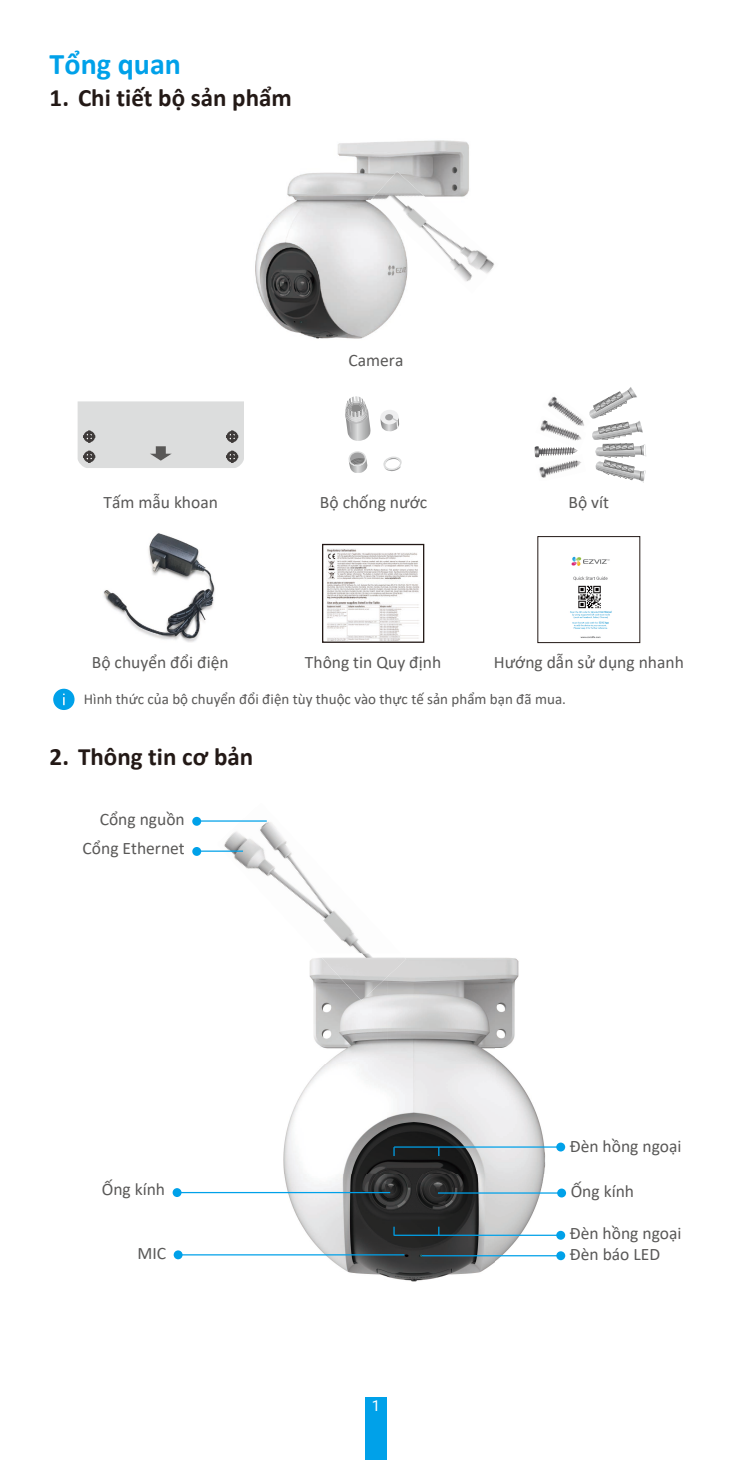
<style>
.page{position:relative;width:752px;height:1460px;background:#fff}
.page>*{position:absolute;margin:0;border:0;box-sizing:border-box;transform-origin:0 0}
.t1{font:700 30px "Calibri";color:#00a1e9}
.t2{font:700 25px "Calibri";color:#231916}
.t3{font:17.5px/28.8px "Calibri";color:#595857;text-align:right}
.t4{font:15px "Calibri";color:#595857}
.t5{font:15px "Roboto";color:#fff}
</style>
<div class="page">
<div style="left:365px;top:1398px;width:21px;height:62px;background:#00a1e9"></div>
<img style="left:470px;top:250px;width:25px;height:30px">
<img style="left:255px;top:140px;width:214px;height:199px">
<img style="left:370px;top:171px;width:100px;height:121px">
<svg style="left:78px;top:401px;width:166px;height:67px;background:#d4d5d5"></svg>
<svg style="left:345px;top:396px;width:25px;height:45px"></svg>
<svg style="left:380px;top:410px;width:19px;height:22px"></svg>
<svg style="left:383px;top:456px;width:19px;height:15px"></svg>
<svg style="left:348px;top:451px;width:19px;height:22px"></svg>
<svg style="left:590px;top:387px;width:56px;height:96px"></svg>
<img style="left:540px;top:423px;width:42px;height:18px">
<img style="left:542px;top:396px;width:48px;height:35px">
<img style="left:566px;top:425px;width:16px;height:10px">
<img style="left:534px;top:446px;width:44px;height:9px">
<img style="left:562px;top:446px;width:16px;height:3px">
<img style="left:535px;top:454px;width:46px;height:24px">
<img style="left:555px;top:455px;width:24px;height:5px">
<img style="left:103px;top:533px;width:112px;height:109px">
<img style="left:326px;top:549px;width:94px;height:92px">
<div style="left:322px;top:544px;width:102px;height:99px;border:1px solid #231916"></div>
<img style="left:570px;top:556px;width:42px;height:82px">
<div style="left:537px;top:536px;width:102px;height:107px;border:1px solid #231916"></div>
<div style="left:53px;top:689px;width:21px;height:21px;background:#00a1e9;border-radius:50%"></div>
<svg style="left:63px;top:694px;width:2px;height:11px"></svg>
<img style="left:224px;top:820px;width:143px;height:133px">
<img style="left:280px;top:957px;width:269px;height:325px">
<img style="left:317px;top:953px;width:89px;height:48px">
<hr style="left:196px;top:850px;width:47px;height:2px;background:#00a1e9">
<div style="left:192px;top:847px;width:9px;height:9px;background:#00a1e9;border-radius:50%"></div>
<hr style="left:197px;top:820px;width:69px;height:2px;background:#00a1e9">
<div style="left:192px;top:817px;width:9px;height:9px;background:#00a1e9;border-radius:50%"></div>
<div style="left:173px;top:1250px;width:9px;height:9px;background:#00a1e9;border-radius:50%"></div>
<hr style="left:179px;top:1254px;width:225px;height:1px;background:#00a1e9">
<div style="left:172px;top:1188px;width:9px;height:9px;background:#00a1e9;border-radius:50%"></div>
<hr style="left:178px;top:1192px;width:212px;height:1px;background:#00a1e9">
<hr style="left:422px;top:1255px;width:136px;height:1px;background:#00a1e9">
<div style="left:556px;top:1251px;width:9px;height:9px;background:#00a1e9;border-radius:50%"></div>
<hr style="left:437px;top:1192px;width:122px;height:2px;background:#00a1e9">
<div style="left:557px;top:1188px;width:8px;height:9px;background:#00a1e9;border-radius:50%"></div>
<hr style="left:394px;top:1146px;width:164px;height:2px;background:#00a1e9">
<hr style="left:394px;top:1235px;width:164px;height:1px;background:#00a1e9">
<div style="left:556px;top:1142px;width:9px;height:9px;background:#00a1e9;border-radius:50%"></div>
<div style="left:556px;top:1231px;width:9px;height:9px;background:#00a1e9;border-radius:50%"></div>
<h1 class="t1" style="left:50px;top:43px;width:133px">Tổng quan</h1>
<h2 class="t2" style="left:50px;top:80px;width:243px">1. Chi tiết bộ sản phẩm</h2>
<p class="t3" style="left:348px;top:345px;width:56px">Camera</p>
<p class="t3" style="left:103px;top:487px;width:116px">Tấm mẫu khoan</p>
<p class="t3" style="left:320px;top:487px;width:109px">Bộ chống nước</p>
<p class="t3" style="left:568px;top:487px;width:42px">Bộ vít</p>
<p class="t3" style="left:92px;top:647px;width:138px">Bộ chuyển đổi điện</p>
<p class="t3" style="left:305px;top:647px;width:138px">Thông tin Quy định</p>
<p class="t3" style="left:493px;top:647px;width:191px">Hướng dẫn sử dụng nhanh</p>
<p class="t4" style="left:84px;top:689px;width:483px">Hình thức của bộ chuyển đổi điện tùy thuộc vào thực tế sản phẩm bạn đã mua.</p>
<h2 class="t2" style="left:50px;top:739px;width:205px">2. Thông tin cơ bản</h2>
<p class="t3" style="left:83px;top:805px;width:104px">Cổng nguồn<br>Cổng Ethernet</p>
<p class="t3" style="left:102px;top:1175px;width:65px">Ống kính</p>
<p class="t3" style="left:137px;top:1238px;width:30px">MIC</p>
<p class="t5" style="left:371px;top:1395px;width:10px">1</p>
<p class="t3" style="left:569px;top:1131px;width:113px">Đèn hồng ngoại</p>
<p class="t3" style="left:570px;top:1177px;width:65px">Ống kính</p>
<p class="t3" style="left:569px;top:1218px;width:113px">Đèn hồng ngoại</p>
<p class="t3" style="left:569px;top:1240px;width:92px">Đèn báo LED</p>
</div>
